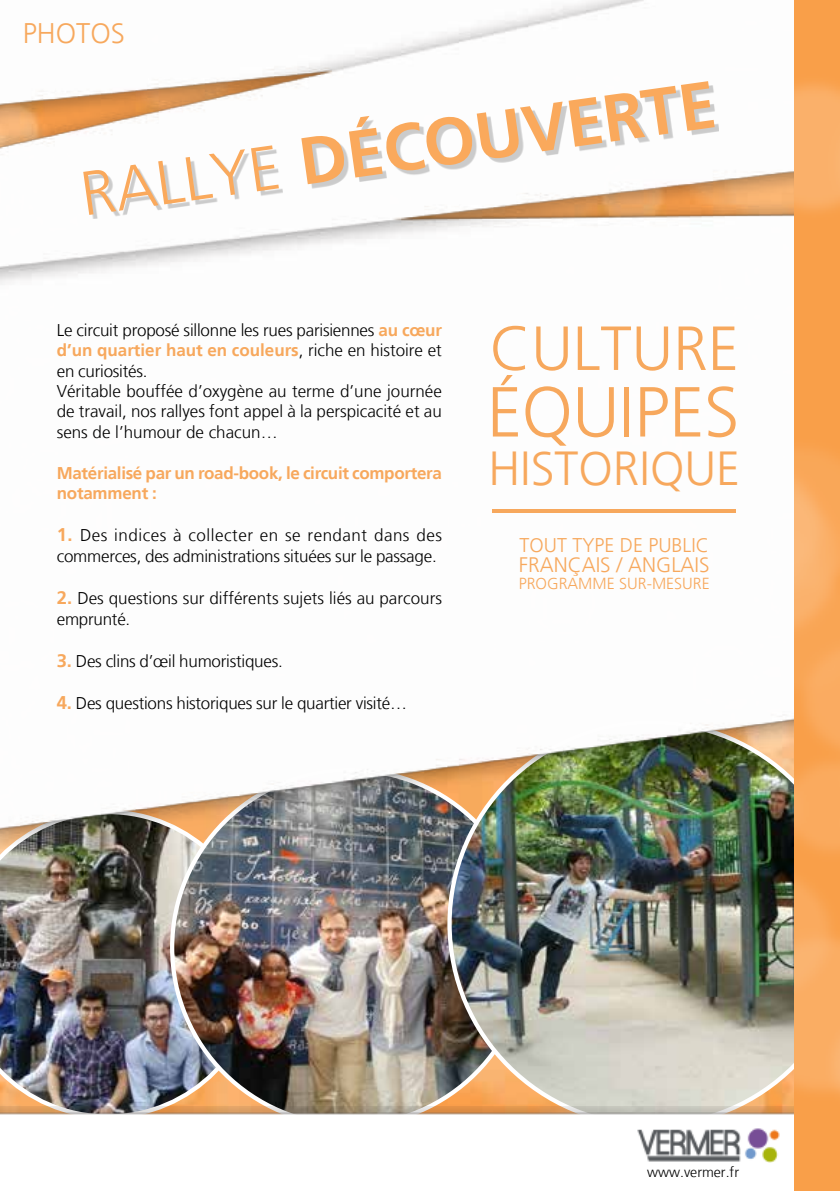
<style>
.page{position:relative;width:840px;height:1191px;background:#fff}
.page>*{position:absolute;margin:0;border:0;box-sizing:border-box;transform-origin:0 0}
.t1{font:300 70.6px "Frutiger LT";letter-spacing:-.005em;color:#f7a85d}
.t2{font:700 66.4px "Frutiger LT";color:#faa95c}
.t3{font:300 62.2px "Frutiger LT";color:#f7a85d}
.t4{font:300 47.6px "Frutiger LT";color:#f7a85d}
.t5{font:300 28.2px "Frutiger LT";color:#f7a85d}
.t6{font:300 21px "Frutiger LT";color:#f7a85d}
.t7{font:300 19.8px "Frutiger LT";color:#f7a85d}
.t8{font:300 17px/20.4px "Frutiger LT";color:#000}
.t9{font:700 17px/20.4px "Frutiger LT";letter-spacing:-.02em;color:#f7a85d}
.t10{font:300 16px "Frutiger LT";color:#f7a85d}
.t11{font:300 14.2px "Frutiger LT";color:#000}
.s1{font-weight:300;font-size:62.2px}
.s2{font-weight:700;color:#f7a85d}
.s3{font-weight:700;font-size:18.4px;color:#f7a85d}
</style>
<div class="page">
<img style="left:0;top:848px;width:261px;height:258px">
<img style="left:172px;top:770px;width:355px;height:355px;border-radius:178px">
<img style="left:447px;top:848px;width:347px;height:258px">
<img style="left:0;top:0;width:794px;height:848px">
<img style="left:0;top:1106px;width:794px;height:57px">
<img style="left:635px;top:1127px;width:145px;height:35px">
<div style="left:87px;top:85px;width:631px;height:134px;background:#000;opacity:.2"></div>
<hr style="left:492px;top:509px;width:243px;height:4px;background:#f7a85d">
<img style="left:839px;top:0;width:1px;height:1191px">
<svg style="left:794px;top:0;width:45px;height:1191px;background:#f9a657"></svg>
<h3 class="t5" style="left:23px;top:17px;width:104px">PHOTOS</h3>
<h2 class="t2" style="left:75px;top:154px;width:642px;rotate:-8deg"><span class="s1">RALLYE</span> DÉCOUVERTE</h2>
<p class="t8" style="left:57px;top:320px;width:386px">Le circuit proposé sillonne les rues parisiennes <span class="s2">au cœur d’un quartier haut en couleurs</span>, riche en histoire et en curiosités.<br>Véritable bouffée d’oxygène au terme d’une journée de travail, nos rallyes font appel à la perspicacité et au sens de l’humour de chacun…</p>
<p class="t9" style="left:57px;top:462px;width:386px">Matérialisé par un road-book, le circuit comportera notamment :</p>
<p class="t8" style="left:57px;top:525px;width:386px"><span class="s3">1.</span> Des indices à collecter en se rendant dans des commerces, des administrations situées sur le passage.</p>
<p class="t8" style="left:57px;top:588px;width:386px"><span class="s3">2.</span> Des questions sur différents sujets liés au parcours emprunté.</p>
<p class="t8" style="left:57px;top:651px;width:227px"><span class="s3">3.</span> Des clins d’œil humoristiques.</p>
<p class="t8" style="left:57px;top:693px;width:352px"><span class="s3">4.</span> Des questions historiques sur le quartier visité…</p>
<h3 class="t3" style="left:489px;top:313px;width:250px">CULTURE</h3>
<h1 class="t1" style="left:486px;top:372px;width:254px">ÉQUIPES</h1>
<h3 class="t4" style="left:488px;top:441px;width:253px">HISTORIQUE</h3>
<p class="t7" style="left:519px;top:534px;width:191px">TOUT TYPE DE PUBLIC</p>
<p class="t6" style="left:518px;top:553px;width:192px">FRANÇAIS / ANGLAIS</p>
<p class="t10" style="left:518px;top:574px;width:192px">PROGRAMME SUR-MESURE</p>
<p class="t11" style="left:646px;top:1163px;width:93px">www.vermer.fr</p>
</div>
